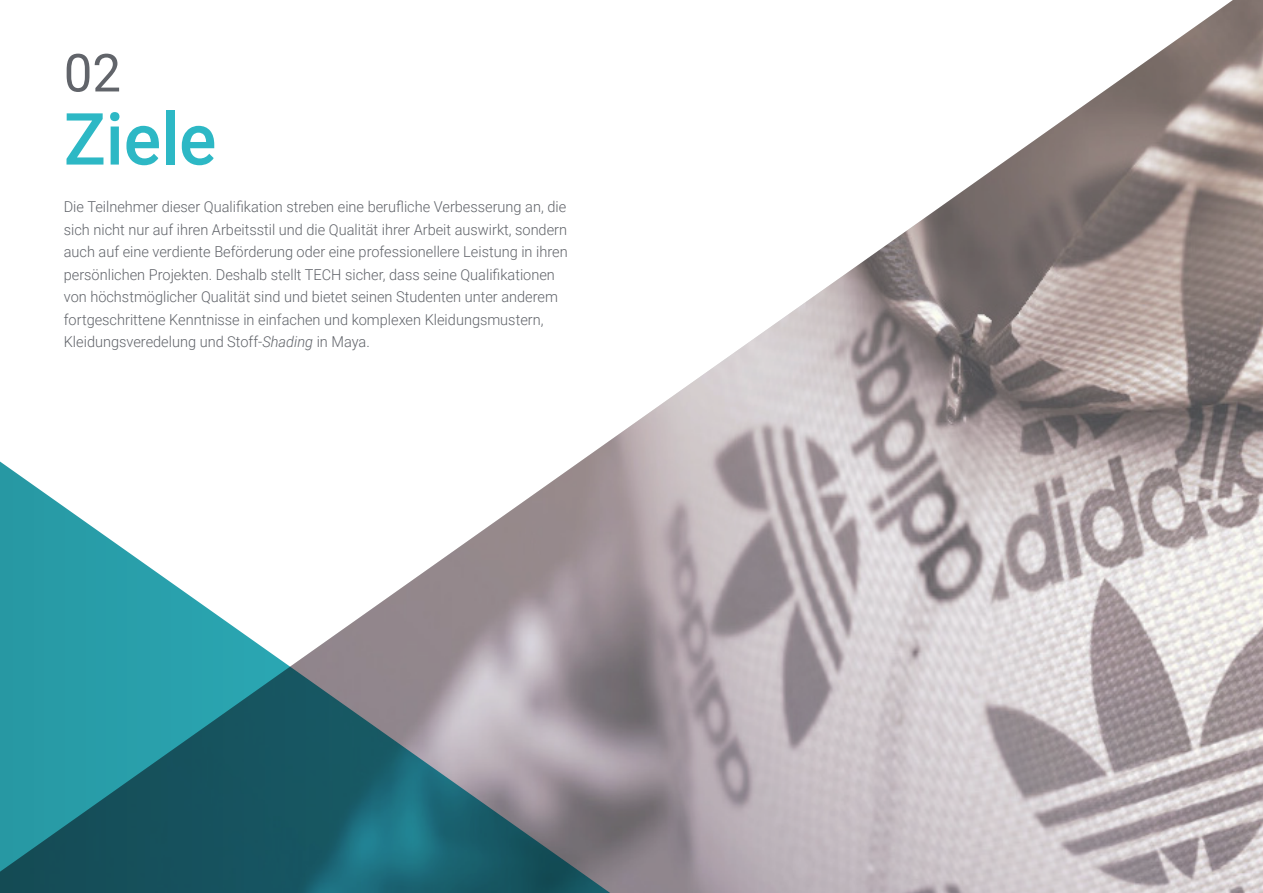
<style>
.page{position:relative;width:1263px;height:893px;background:#fff}
.page>*{position:absolute;margin:0;border:0;box-sizing:border-box;transform-origin:0 0}
.t1{font:500 72px "Roboto";color:#2db8c5}
.t2{font:52.5px "Roboto";color:#61646a}
.t3{font:300 15px/22.5px "Roboto";color:#61646a}
.s1{font-style:italic}
</style>
<div class="page">
<img style="left:602px;top:0;width:661px;height:893px">
<svg style="left:0;top:446px;width:640px;height:447px"></svg>
<h2 class="t2" style="left:64px;top:36px;width:59px">02</h2>
<h1 class="t1" style="left:64px;top:89px;width:154px">Ziele</h1>
<p class="t3" style="left:64px;top:195px;width:505px">Die Teilnehmer dieser Qualifikation streben eine berufliche Verbesserung an, die sich nicht nur auf ihren Arbeitsstil und die Qualität ihrer Arbeit auswirkt, sondern auch auf eine verdiente Beförderung oder eine professionellere Leistung in ihren persönlichen Projekten. Deshalb stellt TECH sicher, dass seine Qualifikationen von höchstmöglicher Qualität sind und bietet seinen Studenten unter anderem fortgeschrittene Kenntnisse in einfachen und komplexen Kleidungsmustern, Kleidungsveredelung und Stoff-<span class="s1">Shading</span> in Maya.</p>
</div>
